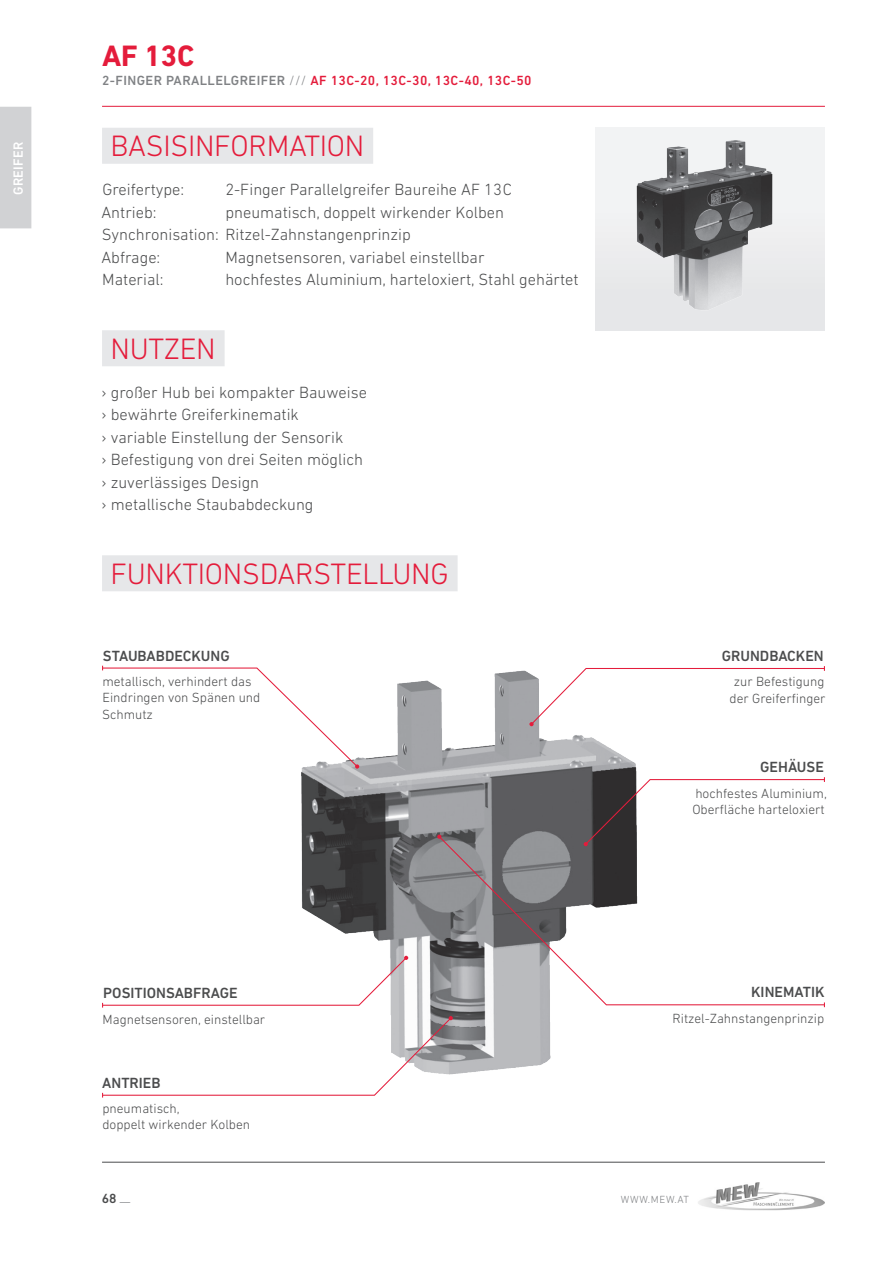
<style>
.page{position:relative;width:893px;height:1263px;background:#fff}
.page>*{position:absolute;margin:0;border:0;box-sizing:border-box;transform-origin:0 0}
.Headlines_grau-rot{font:300 30px "DIN Next LT Pro";letter-spacing:-.01em;color:#e41c3b}
.Index-Produkt{font:700 30px "DIN Next LT Pro";color:#e41c3b}
.Text_11_15{font:300 16.5px "DIN Next LT Pro";color:#4b4c4d}
.t1{font:500 15px "DIN Next LT Pro";color:#4b4c4d}
.t2{font:300 13.5px/16.5px "DIN Next LT Pro";color:#4b4c4d}
.t3{font:500 13.5px "DIN Next LT Pro";letter-spacing:.03em;color:#e41c3b}
.t4{font:500 13.5px "DIN Next LT Pro";letter-spacing:.03em;color:#fff}
.t5{font:500 13.5px "DIN Next LT Pro";color:#4b4c4d}
.t6{font:300 10.5px "DIN Next LT Pro";letter-spacing:.07em;color:#808285}
.s1{color:#808285}
.s2{font-weight:300;color:#808285}
</style>
<div class="page">
<hr style="left:102px;top:106px;width:723px;height:1px;background:#e41c3b">
<hr style="left:102px;top:1162px;width:723px;height:1px;background:#4b4c4d">
<img style="left:698px;top:1182px;width:127px;height:28px">
<div style="left:0;top:107px;width:31px;height:121px;background:#d1d2d4"></div>
<div style="left:102px;top:128px;width:271px;height:36px;background:#e6e7e9"></div>
<div style="left:102px;top:330px;width:123px;height:36px;background:#e6e7e9"></div>
<div style="left:102px;top:555px;width:356px;height:36px;background:#e6e7e9"></div>
<div style="left:595px;top:128px;width:230px;height:202px;background:#efeff0"></div>
<img style="left:636px;top:140px;width:137px;height:170px">
<img style="left:301px;top:670px;width:336px;height:404px">
<svg style="left:102px;top:666px;width:257px;height:103px"></svg>
<svg style="left:102px;top:956px;width:306px;height:51px"></svg>
<svg style="left:102px;top:1016px;width:351px;height:81px"></svg>
<svg style="left:584px;top:777px;width:241px;height:58px"></svg>
<svg style="left:529px;top:666px;width:296px;height:60px"></svg>
<svg style="left:438px;top:835px;width:386px;height:171px"></svg>
<svg style="left:437px;top:834px;width:4px;height:5px"></svg>
<p class="t4" style="left:10px;top:195px;width:55px;rotate:-90deg">GREIFER</p>
<p class="Index-Produkt" style="left:102px;top:38px;width:94px">AF 13C</p>
<p class="t3" style="left:102px;top:73px;width:431px"><span class="s1">2-FINGER PARALLELGREIFER</span> <span class="s2">///</span> AF 13C-20, 13C-30, 13C-40, 13C-50</p>
<p class="Headlines_grau-rot" style="left:111px;top:129px;width:255px">BASISINFORMATION</p>
<p class="Text_11_15" style="left:102px;top:180px;width:83px">Greifertype:</p>
<p class="Text_11_15" style="left:225px;top:180px;width:288px">2-Finger Parallelgreifer Baureihe AF 13C</p>
<p class="Text_11_15" style="left:101px;top:202px;width:57px">Antrieb:</p>
<p class="Text_11_15" style="left:225px;top:202px;width:280px">pneumatisch, doppelt wirkender Kolben</p>
<p class="Text_11_15" style="left:102px;top:225px;width:311px">Synchronisation: Ritzel-Zahnstangenprinzip</p>
<p class="Text_11_15" style="left:101px;top:247px;width:60px">Abfrage:</p>
<p class="Text_11_15" style="left:225px;top:247px;width:261px">Magnetsensoren, variabel einstellbar</p>
<p class="Text_11_15" style="left:102px;top:270px;width:63px">Material:</p>
<p class="Text_11_15" style="left:225px;top:270px;width:355px">hochfestes Aluminium, harteloxiert, Stahl gehärtet</p>
<p class="Headlines_grau-rot" style="left:111px;top:331px;width:107px">NUTZEN</p>
<p class="Text_11_15" style="left:101px;top:382px;width:267px">› großer Hub bei kompakter Bauweise</p>
<p class="Text_11_15" style="left:101px;top:405px;width:199px">› bewährte Greiferkinematik</p>
<p class="Text_11_15" style="left:101px;top:427px;width:243px">› variable Einstellung der Sensorik</p>
<p class="Text_11_15" style="left:101px;top:450px;width:263px">› Befestigung von drei Seiten möglich</p>
<p class="Text_11_15" style="left:101px;top:472px;width:159px">› zuverlässiges Design</p>
<p class="Text_11_15" style="left:101px;top:495px;width:214px">› metallische Staubabdeckung</p>
<p class="Headlines_grau-rot" style="left:111px;top:556px;width:340px">FUNKTIONSDARSTELLUNG</p>
<p class="t1" style="left:103px;top:647px;width:129px">STAUBABDECKUNG</p>
<p class="t2" style="left:102px;top:672px;width:160px">metallisch, verhindert das<br>Eindringen von Spänen und<br>Schmutz</p>
<p class="t1" style="left:103px;top:984px;width:136px">POSITIONSABFRAGE</p>
<p class="t2" style="left:103px;top:1011px;width:164px">Magnetsensoren, einstellbar</p>
<p class="t1" style="left:102px;top:1074px;width:60px">ANTRIEB</p>
<p class="t2" style="left:102px;top:1100px;width:149px">pneumatisch,<br>doppelt wirkender Kolben</p>
<p class="t1" style="left:722px;top:647px;width:103px">GRUNDBACKEN</p>
<p class="t2" style="left:729px;top:673px;width:97px;text-align:center">zur Befestigung der Greiferfinger</p>
<p class="t1" style="left:760px;top:758px;width:65px">GEHÄUSE</p>
<p class="t2" style="left:695px;top:784px;width:133px">hochfestes Aluminium,</p>
<p class="t2" style="left:692px;top:801px;width:134px">Oberfläche harteloxiert</p>
<p class="t1" style="left:751px;top:983px;width:75px">KINEMATIK</p>
<p class="t2" style="left:672px;top:1010px;width:153px">Ritzel-Zahnstangenprinzip</p>
<p class="t5" style="left:102px;top:1191px;width:30px">68 <span class="s2">—</span></p>
<p class="t6" style="left:621px;top:1194px;width:70px">WWW.MEW.AT</p>
</div>
